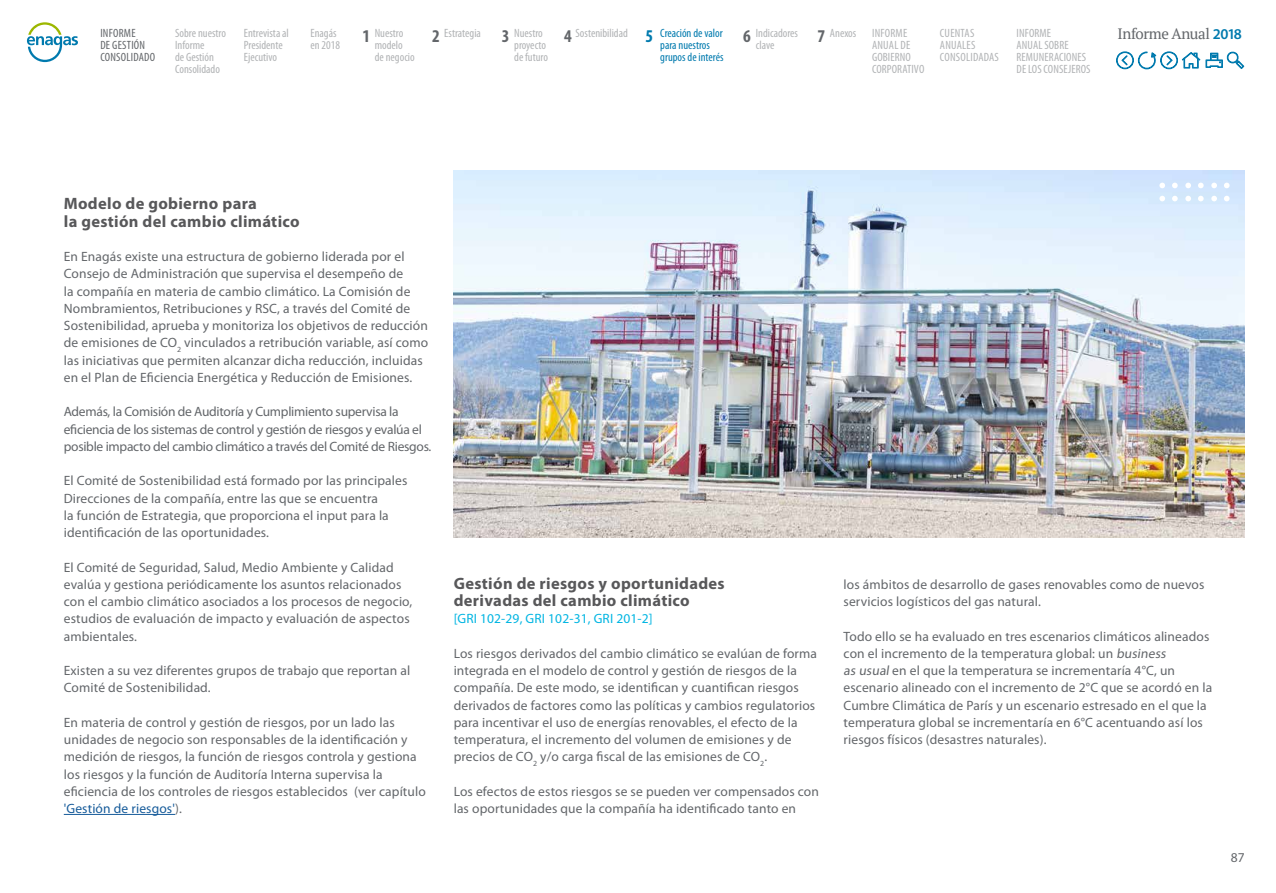
<style>
.page{position:relative;width:1276px;height:893px;background:#fff}
.page>*{position:absolute;margin:0;border:0;box-sizing:border-box;transform-origin:0 0}
.t1{font:700 condensed 18px "Myriad Pro";color:#63666a}
.t2{font:700 condensed 18px "Myriad Pro";color:#007aae}
.t3{font:700 16.5px/17.2px "Myriad Pro";letter-spacing:.02em;color:#58585a}
.t4{font:15px "Enagas PT Serif";letter-spacing:-.025em;color:#63666a}
.t5{font:13.5px/17.2px "Myriad Pro";letter-spacing:.01em;color:#63666a}
.t6{font:13.5px/17.2px "Myriad Pro";letter-spacing:-.02em;color:#63666a}
.t7{font:13.5px "Myriad Pro";letter-spacing:.01em;color:#00b5e2}
.t8{font:condensed 12px/12px "Myriad Pro";color:#b1b3b5}
.t9{font:condensed 12px/12px "Myriad Pro";color:#007aae}
.t10{font:condensed 12px/12px "Myriad Pro";letter-spacing:.02em;color:#63666a}
.t11{font:condensed 12px/12px "Myriad Pro";letter-spacing:.02em;color:#b1b3b5}
.s1{font-family:"Myriad Pro";font-weight:600;color:#007aae}
.s2{color:#165b9a}
</style>
<div class="page">
<svg style="left:1116px;top:51px;width:128px;height:19px"></svg>
<svg style="left:27px;top:22px;width:51px;height:40px"></svg>
<hr style="left:64px;top:814px;width:111px;height:1px;background:#165b9a">
<img style="left:454px;top:170px;width:790px;height:367px">
<svg style="left:1159px;top:196px;width:6px;height:5px"></svg>
<svg style="left:1172px;top:196px;width:5px;height:5px"></svg>
<svg style="left:1159px;top:183px;width:6px;height:5px"></svg>
<svg style="left:1172px;top:183px;width:5px;height:5px"></svg>
<svg style="left:1185px;top:196px;width:6px;height:5px"></svg>
<svg style="left:1198px;top:196px;width:5px;height:5px"></svg>
<svg style="left:1185px;top:183px;width:6px;height:5px"></svg>
<svg style="left:1198px;top:183px;width:5px;height:5px"></svg>
<svg style="left:1211px;top:196px;width:6px;height:5px"></svg>
<svg style="left:1224px;top:196px;width:5px;height:5px"></svg>
<svg style="left:1211px;top:183px;width:6px;height:5px"></svg>
<svg style="left:1224px;top:183px;width:5px;height:5px"></svg>
<p class="t8" style="left:375px;top:27px;width:30px">Nuestro</p>
<p class="t4" style="left:1117px;top:24px;width:126px">Informe Anual <span class="s1">2018</span></p>
<p class="t8" style="left:375px;top:39px;width:42px">modelo de negocio</p>
<p class="t8" style="left:175px;top:27px;width:52px">Sobre nuestro<br>Informe<br>de Gestión<br>Consolidado</p>
<p class="t8" style="left:444px;top:27px;width:38px">Estrategia</p>
<p class="t8" style="left:514px;top:27px;width:35px">Nuestro proyecto de futuro</p>
<p class="t8" style="left:575px;top:27px;width:54px">Sostenibilidad</p>
<p class="t9" style="left:660px;top:27px;width:65px">Creación de valor para nuestros grupos de interés</p>
<p class="t8" style="left:756px;top:27px;width:44px">Indicadores clave</p>
<p class="t8" style="left:872px;top:27px;width:54px">INFORME<br>ANUAL DE<br>GOBIERNO<br>CORPORATIVO</p>
<p class="t8" style="left:1016px;top:27px;width:76px">INFORME<br>ANUAL SOBRE<br>REMUNERACIONES<br>DE LOS CONSEJEROS</p>
<p class="t8" style="left:244px;top:27px;width:47px">Entrevista al<br>Presidente<br>Ejecutivo</p>
<p class="t10" style="left:100px;top:27px;width:56px">INFORME<br>DE GESTIÓN<br>CONSOLIDADO</p>
<p class="t8" style="left:830px;top:27px;width:28px">Anexos</p>
<p class="t11" style="left:940px;top:27px;width:61px">CUENTAS<br>ANUALES<br>CONSOLIDADAS</p>
<p class="t8" style="left:310px;top:27px;width:31px">Enagás en 2018</p>
<h1 class="t1" style="left:363px;top:24px;width:9px">1</h1>
<h1 class="t1" style="left:432px;top:24px;width:9px">2</h1>
<h1 class="t1" style="left:502px;top:24px;width:9px">3</h1>
<h1 class="t1" style="left:564px;top:24px;width:9px">4</h1>
<h1 class="t2" style="left:645px;top:24px;width:9px">5</h1>
<h1 class="t1" style="left:743px;top:24px;width:9px">6</h1>
<h1 class="t1" style="left:817px;top:24px;width:9px">7</h1>
<p class="t3" style="left:64px;top:195px;width:237px">Modelo de gobierno para<br>la gestión del cambio climático</p>
<p class="t5" style="left:64px;top:248px;width:366px">En Enagás existe una estructura de gobierno liderada por el Consejo de Administración que supervisa el desempeño de<br>la compañía en materia de cambio climático. La Comisión de Nombramientos, Retribuciones y RSC, a través del Comité de Sostenibilidad, aprueba y monitoriza los objetivos de reducción de emisiones de CO<sub>2</sub> vinculados a retribución variable, así como las iniciativas que permiten alcanzar dicha reducción, incluidas en el Plan de Eficiencia Energética y Reducción de Emisiones.</p>
<p class="t6" style="left:64px;top:403px;width:369px">Además, la Comisión de Auditoría y Cumplimiento supervisa la eficiencia de los sistemas de control y gestión de riesgos y evalúa el posible impacto del cambio climático a través del Comité de Riesgos.</p>
<p class="t5" style="left:64px;top:472px;width:345px">El Comité de Sostenibilidad está formado por las principales Direcciones de la compañía, entre las que se encuentra<br>la función de Estrategia, que proporciona el input para la identificación de las oportunidades.</p>
<p class="t5" style="left:64px;top:558px;width:350px">El Comité de Seguridad, Salud, Medio Ambiente y Calidad evalúa y gestiona periódicamente los asuntos relacionados con el cambio climático asociados a los procesos de negocio, estudios de evaluación de impacto y evaluación de aspectos ambientales.</p>
<p class="t5" style="left:64px;top:662px;width:348px">Existen a su vez diferentes grupos de trabajo que reportan al<br>Comité de Sostenibilidad.</p>
<p class="t5" style="left:64px;top:713px;width:363px">En materia de control y gestión de riesgos, por un lado las unidades de negocio son responsables de la identificación y medición de riesgos, la función de riesgos controla y gestiona los riesgos y la función de Auditoría Interna supervisa la eficiencia de los controles de riesgos establecidos (ver capítulo <span class="s2">'Gestión de riesgos'</span>).</p>
<p class="t3" style="left:454px;top:575px;width:273px">Gestión de riesgos y oportunidades derivadas del cambio climático</p>
<p class="t7" style="left:454px;top:610px;width:201px">[GRI 102-29, GRI 102-31, GRI 201-2]</p>
<p class="t5" style="left:454px;top:644px;width:365px">Los riesgos derivados del cambio climático se evalúan de forma integrada en el modelo de control y gestión de riesgos de la compañía. De este modo, se identifican y cuantifican riesgos derivados de factores como las políticas y cambios regulatorios para incentivar el uso de energías renovables, el efecto de la temperatura, el incremento del volumen de emisiones y de precios de CO<sub>2</sub> y/o carga fiscal de las emisiones de CO<sub>2</sub>.</p>
<p class="t5" style="left:454px;top:782px;width:367px">Los efectos de estos riesgos se se pueden ver compensados con las oportunidades que la compañía ha identificado tanto en</p>
<p class="t5" style="left:843px;top:575px;width:362px">los ámbitos de desarrollo de gases renovables como de nuevos servicios logísticos del gas natural.</p>
<p class="t5" style="left:843px;top:627px;width:370px">Todo ello se ha evaluado en tres escenarios climáticos alineados con el incremento de la temperatura global: un business<br>as usual en el que la temperatura se incrementaría 4°C, un escenario alineado con el incremento de 2°C que se acordó en la Cumbre Climática de París y un escenario estresado en el que la temperatura global se incrementaría en 6°C acentuando así los riesgos físicos (desastres naturales).</p>
<p class="t5" style="left:1230px;top:849px;width:15px">87</p>
</div>
